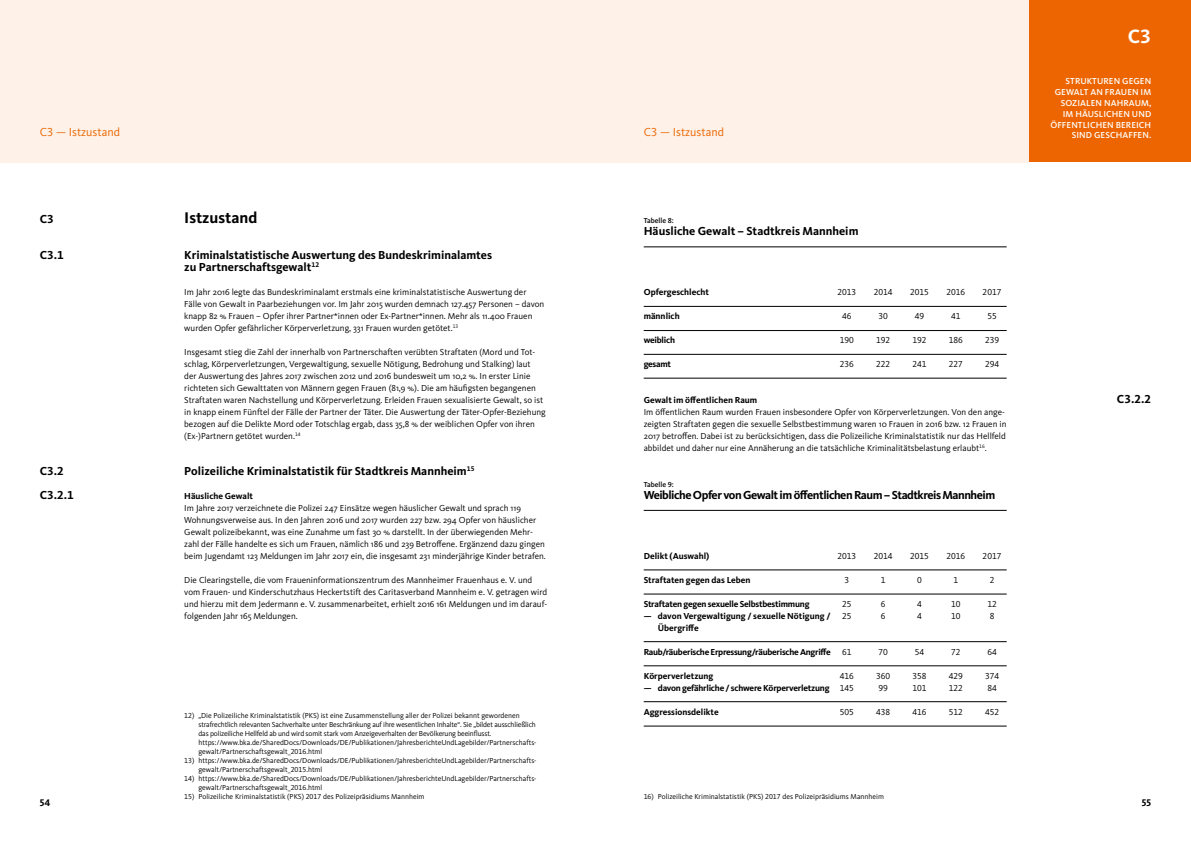
<style>
.page{position:relative;width:1191px;height:842px;background:#fff}
.page>*{position:absolute;margin:0;border:0;box-sizing:border-box;transform-origin:0 0}
.t1{font:700 20px "Kievit OT";color:#fff}
.t2{font:700 16px "Kievit OT";color:#000}
.t3{font:700 12px/24px "Kievit OT";color:#000}
.t4{font:700 12px "Kievit OT";letter-spacing:-.04em;color:#000}
.t5{font:12px "Kievit OT";color:#ec6500}
.t6{font:700 10px "Kievit OT";color:#000}
.t7{font:9px/12px "Kievit OT";color:#000}
.t8{font:700 9px/12px "Kievit OT";letter-spacing:-.005em;color:#000}
.t9{font:500 9px/10.8px "Kievit OT";letter-spacing:.01em;color:#fff;text-align:right}
.t10{font:700 9px "Kievit OT";letter-spacing:-.025em;color:#000}
.t11{font:700 9px "Kievit OT";letter-spacing:-.03em;color:#000}
.t12{font:7.5px/9px "Kievit OT";color:#000}
.t13{font:500 7.5px "Kievit OT";color:#000}
</style>
<div class="page">
<div style="left:1028px;top:0;width:163px;height:162px;background:#ec6500"></div>
<div style="left:0;top:0;width:1028px;height:163px;background:#fef1e7"></div>
<hr style="left:643px;top:569px;width:363px;height:1px;background:#000">
<hr style="left:643px;top:510px;width:363px;height:1px;background:#000">
<hr style="left:643px;top:641px;width:363px;height:1px;background:#000">
<hr style="left:643px;top:594px;width:363px;height:1px;background:#000">
<hr style="left:643px;top:666px;width:363px;height:1px;background:#000">
<hr style="left:643px;top:701px;width:363px;height:1px;background:#000">
<hr style="left:643px;top:726px;width:363px;height:1px;background:#000">
<hr style="left:643px;top:306px;width:363px;height:1px;background:#000">
<hr style="left:643px;top:246px;width:363px;height:1px;background:#000">
<hr style="left:643px;top:378px;width:363px;height:1px;background:#000">
<hr style="left:643px;top:330px;width:363px;height:1px;background:#000">
<hr style="left:643px;top:354px;width:363px;height:1px;background:#000">
<h3 class="t5" style="left:40px;top:124px;width:82px">C3 — Istzustand</h3>
<h3 class="t5" style="left:643px;top:124px;width:82px">C3 — Istzustand</h3>
<h1 class="t1" style="left:1127px;top:24px;width:25px">C3</h1>
<p class="t9" style="left:1050px;top:76px;width:102px">STRUKTUREN GEGEN<br>GEWALT AN FRAUEN IM<br>SOZIALEN NAHRAUM,<br>IM HÄUSLICHEN UND<br>ÖFFENTLICHEN BEREICH<br>SIND GESCHAFFEN.</p>
<h2 class="t2" style="left:184px;top:208px;width:75px">Istzustand</h2>
<h3 class="t3" style="left:184px;top:248px;width:309px;line-height:12px">Kriminalstatistische Auswertung des Bundeskriminalamtes zu Partnerschaftsgewalt<sup>12</sup></h3>
<p class="t7" style="left:184px;top:285px;width:361px">Im Jahr 2016 legte das Bundeskriminalamt erstmals eine kriminalstatistische Auswertung der Fälle von Gewalt in Paarbeziehungen vor. Im Jahr 2015 wurden demnach 127.457 Personen – davon knapp 82 % Frauen – Opfer ihrer Partner*innen oder Ex-Partner*innen. Mehr als 11.400 Frauen wurden Opfer gefährlicher Körperverletzung, 331 Frauen wurden getötet.<sup>13</sup></p>
<p class="t7" style="left:184px;top:345px;width:363px">Insgesamt stieg die Zahl der innerhalb von Partnerschaften verübten Straftaten (Mord und Tot&shy;schlag, Körperverletzungen, Vergewaltigung, sexuelle Nötigung, Bedrohung und Stalking) laut<br>der Auswertung des Jahres 2017 zwischen 2012 und 2016 bundesweit um 10,2 %. In erster Linie richteten sich Gewalttaten von Männern gegen Frauen (81,9 %). Die am häufigsten begangenen Straftaten waren Nachstellung und Körperverletzung. Erleiden Frauen sexualisierte Gewalt, so ist in knapp einem Fünftel der Fälle der Partner der Täter. Die Auswertung der Täter-Opfer-Beziehung bezogen auf die Delikte Mord oder Totschlag ergab, dass 35,8 % der weiblichen Opfer von ihren (Ex-)Partnern getötet wurden.<sup>14</sup></p>
<h3 class="t3" style="left:184px;top:458px;width:292px">Polizeiliche Kriminalstatistik für Stadtkreis Mannheim<sup>15</sup></h3>
<p class="t8" style="left:184px;top:489px;width:70px">Häusliche Gewalt</p>
<p class="t7" style="left:184px;top:501px;width:363px">Im Jahre 2017 verzeichnete die Polizei 247 Einsätze wegen häuslicher Gewalt und sprach 119<br>Wohnungsverweise aus. In den Jahren 2016 und 2017 wurden 227 bzw. 294 Opfer von häuslicher Gewalt polizeibekannt, was eine Zunahme um fast 30 % darstellt. In der überwiegenden Mehr&shy;zahl der Fälle handelte es sich um Frauen, nämlich 186 und 239 Betroffene. Ergänzend dazu gingen beim Jugendamt 123 Meldungen im Jahr 2017 ein, die insgesamt 231 minderjährige Kinder betrafen.</p>
<p class="t7" style="left:184px;top:573px;width:364px">Die Clearingstelle, die vom Fraueninformationszentrum des Mannheimer Frauenhaus e. V. und vom Frauen- und Kinderschutzhaus Heckertstift des Caritasverband Mannheim e. V. getragen wird und hierzu mit dem Jedermann e. V. zusammenarbeitet, erhielt 2016 161 Meldungen und im darauf&shy;folgenden Jahr 165 Meldungen.</p>
<h3 class="t3" style="left:40px;top:206px;width:16px">C3</h3>
<h3 class="t3" style="left:40px;top:242px;width:26px">C3.1</h3>
<p class="t13" style="left:643px;top:215px;width:32px">Tabelle 8:</p>
<h3 class="t3" style="left:643px;top:218px;width:216px">Häusliche Gewalt – Stadtkreis Mannheim</h3>
<p class="t8" style="left:643px;top:285px;width:67px">Opfergeschlecht</p>
<p class="t8" style="left:643px;top:309px;width:38px">männlich</p>
<p class="t10" style="left:643px;top:334px;width:33px">weiblich</p>
<p class="t8" style="left:643px;top:357px;width:29px">gesamt</p>
<p class="t7" style="left:837px;top:285px;width:20px">2013</p>
<p class="t7" style="left:842px;top:309px;width:11px">46</p>
<p class="t7" style="left:839px;top:333px;width:16px">190</p>
<p class="t7" style="left:839px;top:357px;width:16px">236</p>
<p class="t7" style="left:873px;top:285px;width:20px">2014</p>
<p class="t7" style="left:878px;top:309px;width:11px">30</p>
<p class="t7" style="left:876px;top:333px;width:16px">192</p>
<p class="t7" style="left:876px;top:357px;width:16px">222</p>
<p class="t7" style="left:910px;top:285px;width:20px">2015</p>
<p class="t7" style="left:914px;top:309px;width:11px">49</p>
<p class="t7" style="left:912px;top:333px;width:16px">192</p>
<p class="t7" style="left:912px;top:357px;width:16px">241</p>
<p class="t7" style="left:946px;top:285px;width:20px">2016</p>
<p class="t7" style="left:951px;top:309px;width:11px">41</p>
<p class="t7" style="left:948px;top:333px;width:16px">186</p>
<p class="t7" style="left:948px;top:357px;width:16px">227</p>
<p class="t7" style="left:982px;top:285px;width:20px">2017</p>
<p class="t7" style="left:987px;top:309px;width:11px">55</p>
<p class="t7" style="left:985px;top:333px;width:16px">239</p>
<p class="t7" style="left:985px;top:357px;width:16px">294</p>
<h3 class="t3" style="left:1117px;top:386px;width:36px">C3.2.2</h3>
<p class="t8" style="left:643px;top:393px;width:115px">Gewalt im öffentlichen Raum</p>
<p class="t7" style="left:643px;top:405px;width:364px">Im öffentlichen Raum wurden Frauen insbesondere Opfer von Körperverletzungen. Von den ange&shy;zeigten Straftaten gegen die sexuelle Selbstbestimmung waren 10 Frauen in 2016 bzw. 12 Frauen in 2017 betroffen. Dabei ist zu berücksichtigen, dass die Polizeiliche Kriminalstatistik nur das Hellfeld abbildet und daher nur eine Annäherung an die tatsächliche Kriminalitätsbelastung erlaubt<sup>16</sup>.</p>
<h3 class="t3" style="left:40px;top:458px;width:36px">C3.2<br>C3.2.1</h3>
<p class="t13" style="left:643px;top:479px;width:32px">Tabelle 9:</p>
<h3 class="t4" style="left:643px;top:487px;width:353px">Weibliche Opfer von Gewalt im öffentlichen Raum – Stadtkreis Mannheim</h3>
<p class="t8" style="left:643px;top:549px;width:67px">Delikt (Auswahl)</p>
<p class="t8" style="left:643px;top:573px;width:108px">Straftaten gegen das Leben</p>
<p class="t10" style="left:643px;top:598px;width:167px">Straftaten gegen sexuelle Selbstbestimmung</p>
<p class="t8" style="left:658px;top:609px;width:174px;text-indent:-14px">— davon Vergewaltigung / sexuelle Nötigung /<br>Übergriffe</p>
<p class="t11" style="left:643px;top:646px;width:189px">Raub/räuberische Erpressung/räuberische Angriffe</p>
<p class="t8" style="left:643px;top:669px;width:71px">Körperverletzung</p>
<p class="t10" style="left:643px;top:682px;width:187px">— davon gefährliche / schwere Körperverletzung</p>
<p class="t8" style="left:643px;top:705px;width:77px">Aggressionsdelikte</p>
<p class="t7" style="left:837px;top:549px;width:20px">2013</p>
<p class="t7" style="left:844px;top:573px;width:6px">3</p>
<p class="t7" style="left:842px;top:597px;width:11px">25<br>25</p>
<p class="t7" style="left:842px;top:645px;width:11px">61</p>
<p class="t7" style="left:839px;top:669px;width:16px">416<br>145</p>
<p class="t7" style="left:839px;top:705px;width:16px">505</p>
<p class="t7" style="left:873px;top:549px;width:20px">2014</p>
<p class="t7" style="left:880px;top:573px;width:6px">1</p>
<p class="t7" style="left:880px;top:597px;width:6px">6<br>6</p>
<p class="t7" style="left:878px;top:645px;width:11px">70</p>
<p class="t7" style="left:876px;top:669px;width:16px">360<br>99</p>
<p class="t7" style="left:876px;top:705px;width:16px">438</p>
<p class="t7" style="left:910px;top:549px;width:20px">2015</p>
<p class="t7" style="left:917px;top:573px;width:6px">0</p>
<p class="t7" style="left:917px;top:597px;width:6px">4<br>4</p>
<p class="t7" style="left:914px;top:645px;width:11px">54</p>
<p class="t7" style="left:912px;top:669px;width:16px">358<br>101</p>
<p class="t7" style="left:912px;top:705px;width:16px">416</p>
<p class="t7" style="left:946px;top:549px;width:20px">2016</p>
<p class="t7" style="left:953px;top:573px;width:6px">1</p>
<p class="t7" style="left:951px;top:597px;width:11px">10<br>10</p>
<p class="t7" style="left:951px;top:645px;width:11px">72</p>
<p class="t7" style="left:948px;top:669px;width:16px">429<br>122</p>
<p class="t7" style="left:948px;top:705px;width:16px">512</p>
<p class="t7" style="left:982px;top:549px;width:20px">2017</p>
<p class="t7" style="left:989px;top:573px;width:6px">2</p>
<p class="t7" style="left:987px;top:597px;width:11px">12<br>8</p>
<p class="t7" style="left:987px;top:645px;width:11px">64</p>
<p class="t7" style="left:985px;top:669px;width:16px">374<br>84</p>
<p class="t7" style="left:985px;top:705px;width:16px">452</p>
<p class="t12" style="left:198px;top:710px;width:339px;text-indent:-14px">12) „Die Polizeiliche Kriminalstatistik (PKS) ist eine Zusammenstellung aller der Polizei bekannt gewordenen strafrechtlich relevanten Sachverhalte unter Beschränkung auf ihre wesentlichen Inhalte“. Sie „bildet ausschließlich das polizeiliche Hellfeld ab und wird somit stark vom Anzeigeverhalten der Bevölkerung beeinflusst. https://www.bka.de/SharedDocs/Downloads/DE/Publikationen/JahresberichteUndLagebilder/Partnerschafts&shy;gewalt/Partnerschaftsgewalt_2016.html</p>
<p class="t12" style="left:198px;top:755px;width:339px;text-indent:-14px">13) https://www.bka.de/SharedDocs/Downloads/DE/Publikationen/JahresberichteUndLagebilder/Partnerschafts&shy;gewalt/Partnerschaftsgewalt_2015.html</p>
<p class="t12" style="left:198px;top:773px;width:339px;text-indent:-14px">14) https://www.bka.de/SharedDocs/Downloads/DE/Publikationen/JahresberichteUndLagebilder/Partnerschafts&shy;gewalt/Partnerschaftsgewalt_2016.html</p>
<p class="t12" style="left:184px;top:791px;width:242px">15) Polizeiliche Kriminalstatistik (PKS) 2017 des Polizeipräsidiums Mannheim</p>
<p class="t12" style="left:643px;top:791px;width:242px">16) Polizeiliche Kriminalstatistik (PKS) 2017 des Polizeipräsidiums Mannheim</p>
<p class="t6" style="left:40px;top:797px;width:12px">54</p>
<p class="t6" style="left:1141px;top:797px;width:11px">55</p>
</div>
